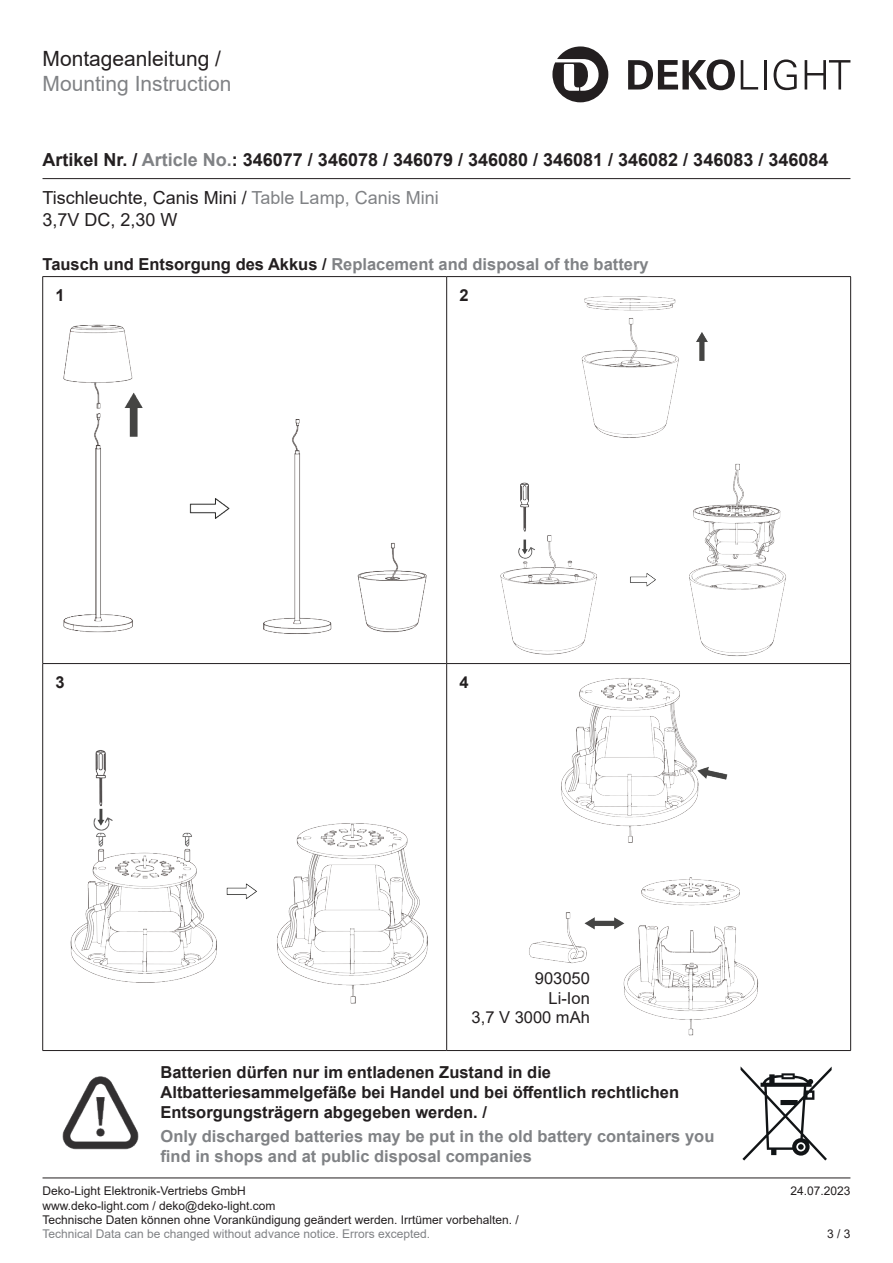
<style>
.page{position:relative;width:893px;height:1263px;background:#fff}
.page>*{position:absolute;margin:0;border:0;box-sizing:border-box;transform-origin:0 0}
.t1{font:21px "Arial";color:#808285}
.t2{font:21px "Arial";color:#231f20}
.Artikel_Nummer{font:700 18px "Arial";color:#231f20}
.Kurzbezeichnung{font:18px "Arial";color:#231f20}
.Lauftext{font:700 16.5px/19.8px "Arial";color:#808285}
.Lauftext-2{font:700 16.5px/19.8px "Arial";color:#231f20}
.Lauftext-3{font:16.5px "Arial";color:#231f20}
.Hervorhebung___Wichtig___Achtung{font:700 16.5px "Arial";color:#231f20}
.Fußtext{font:12px "Arial";color:#231f20}
.Fußtext-2{font:12px "Arial";color:#808285}
.s1{color:#808285}
.s2{color:#231f20}
</style>
<div class="page">
<svg style="left:552px;top:46px;width:56px;height:56px"></svg>
<svg style="left:628px;top:59px;width:107px;height:31px"></svg>
<svg style="left:741px;top:60px;width:17px;height:30px"></svg>
<hr style="left:764px;top:60px;width:2px;height:30px;background:#231f20">
<svg style="left:774px;top:59px;width:23px;height:31px"></svg>
<svg style="left:805px;top:60px;width:45px;height:30px"></svg>
<hr style="left:43px;top:178px;width:807px;height:1px;background:#231f20">
<hr style="left:43px;top:663px;width:403px;height:1px;background:#231f20">
<hr style="left:447px;top:663px;width:403px;height:1px;background:#231f20">
<hr style="left:43px;top:276px;width:404px;height:1px;background:#231f20">
<hr style="left:42px;top:277px;width:1px;height:386px;background:#231f20">
<hr style="left:447px;top:276px;width:404px;height:1px;background:#231f20">
<hr style="left:446px;top:277px;width:1px;height:386px;background:#231f20">
<hr style="left:850px;top:277px;width:1px;height:386px;background:#231f20">
<hr style="left:42px;top:663px;width:1px;height:387px;background:#231f20">
<hr style="left:446px;top:663px;width:1px;height:387px;background:#231f20">
<hr style="left:850px;top:663px;width:1px;height:387px;background:#231f20">
<hr style="left:43px;top:1050px;width:404px;height:1px;background:#231f20">
<hr style="left:447px;top:1050px;width:404px;height:1px;background:#231f20">
<img style="left:561px;top:678px;width:167px;height:165px">
<img style="left:529px;top:877px;width:230px;height:159px">
<img style="left:70px;top:750px;width:147px;height:233px">
<img style="left:226px;top:883px;width:31px;height:17px">
<img style="left:277px;top:823px;width:151px;height:181px">
<img style="left:500px;top:463px;width:286px;height:193px">
<img style="left:581px;top:296px;width:127px;height:142px">
<img style="left:63px;top:324px;width:364px;height:310px">
<img style="left:62px;top:1076px;width:77px;height:74px">
<svg style="left:741px;top:1066px;width:91px;height:94px"></svg>
<hr style="left:43px;top:1177px;width:807px;height:1px;background:#231f20">
<h1 class="t2" style="left:43px;top:44px;width:180px">Montageanleitung /</h1>
<h1 class="t1" style="left:43px;top:69px;width:191px">Mounting Instruction</h1>
<p class="Artikel_Nummer" style="left:43px;top:147px;width:787px">Artikel Nr. / <span class="s1">Article No.</span>: 346077 / 346078 / 346079 / 346080 / 346081 / 346082 / 346083 / 346084</p>
<p class="Kurzbezeichnung" style="left:43px;top:186px;width:398px">Tischleuchte, Canis Mini / <span class="s1">Table Lamp, Canis Mini</span></p>
<p class="Kurzbezeichnung" style="left:43px;top:207px;width:137px">3,7V DC, 2,30 W</p>
<p class="Lauftext" style="left:43px;top:254px;width:608px"><span class="s2">Tausch und Entsorgung des Akkus /</span> Replacement and disposal of the battery</p>
<p class="Hervorhebung___Wichtig___Achtung" style="left:55px;top:284px;width:11px">1</p>
<p class="Hervorhebung___Wichtig___Achtung" style="left:459px;top:284px;width:11px">2</p>
<p class="Hervorhebung___Wichtig___Achtung" style="left:55px;top:671px;width:11px">3</p>
<p class="Hervorhebung___Wichtig___Achtung" style="left:459px;top:671px;width:11px">4</p>
<p class="Lauftext-3" style="left:535px;top:966px;width:57px">903050</p>
<p class="Lauftext-3" style="left:549px;top:986px;width:43px">Li-Ion</p>
<p class="Lauftext-3" style="left:472px;top:1006px;width:120px">3,7 V 3000 mAh</p>
<p class="Lauftext-2" style="left:161px;top:1063px;width:520px">Batterien dürfen nur im entladenen Zustand in die<br>Altbatteriesammelgefäße bei Handel und bei öffentlich rechtlichen<br>Entsorgungsträgern abgegeben werden. /</p>
<p class="Lauftext" style="left:161px;top:1126px;width:555px">Only discharged batteries may be put in the old battery containers you find in shops and at public disposal companies</p>
<p class="Fußtext" style="left:43px;top:1183px;width:205px">Deko-Light Elektronik-Vertriebs GmbH</p>
<p class="Fußtext" style="left:790px;top:1183px;width:62px">24.07.2023</p>
<p class="Fußtext" style="left:43px;top:1197px;width:234px">www.deko-light.com / deko@deko-light.com</p>
<p class="Fußtext" style="left:43px;top:1211px;width:478px">Technische Daten können ohne Vorankündigung geändert werden. Irrtümer vorbehalten. /</p>
<p class="Fußtext-2" style="left:43px;top:1226px;width:389px">Technical Data can be changed without advance notice. Errors excepted.</p>
<p class="Fußtext" style="left:827px;top:1226px;width:25px">3 / 3</p>
</div>
